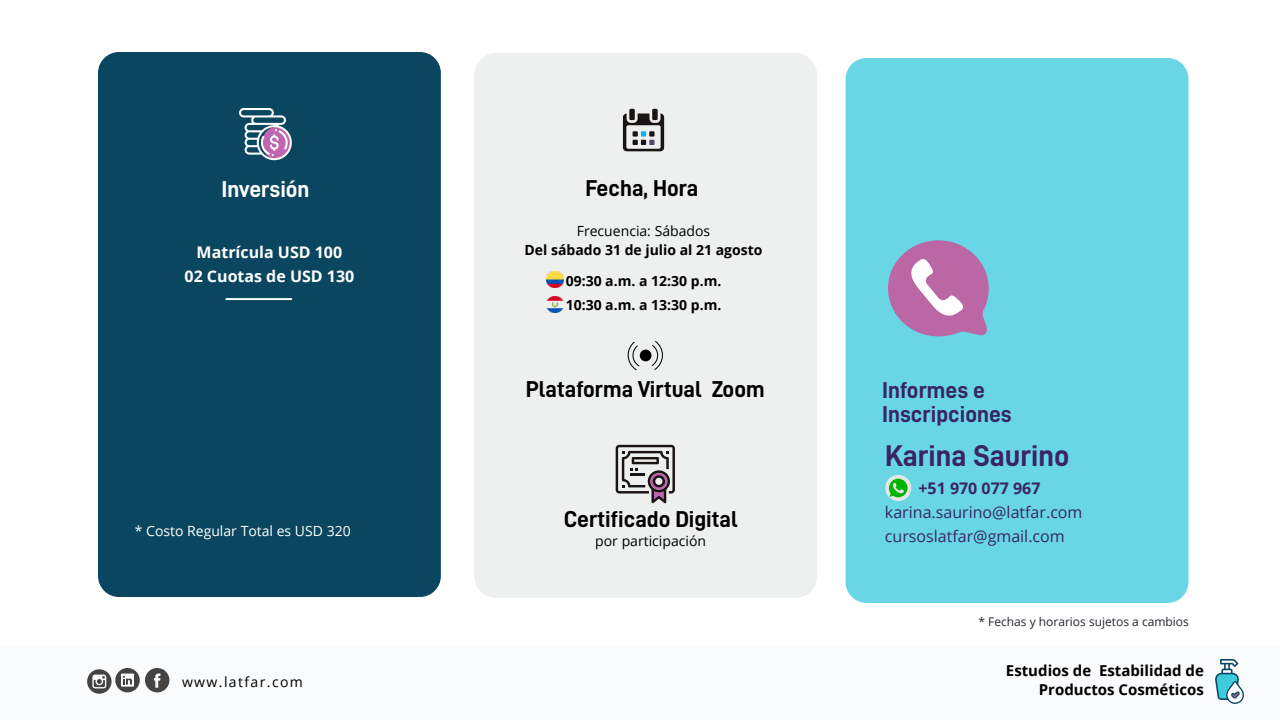
<style>
.page{position:relative;width:1280px;height:720px;background:#fff}
.page>*{position:absolute;margin:0;border:0;box-sizing:border-box;transform-origin:0 0}
.t1{font:30px "D DIN Bold";color:#3a2562}
.t2{font:23px "D DIN Bold";color:#000}
.t3{font:23px/24px "D DIN Bold";color:#392561}
.t4{font:23px "D DIN Bold";color:#fff}
.t5{font:16px/24px "Open Sans";color:#3a2562}
.t6{font:700 16px/24px "Open Sans";color:#fff;text-align:center}
.t7{font:700 16px "Open Sans";color:#3a2562}
.t8{font:700 15px/19px "Open Sans";color:#000;text-align:right}
.t9{font:700 14px/24px "Open Sans";color:#000}
.t10{font:14px "Open Sans";color:#000}
.t11{font:14px "Open Sans";color:#fff}
.t12{font:14px "Open Sans";letter-spacing:.1em;color:#000}
.t13{font:12px "Open Sans";color:#252730}
</style>
<div class="page">
<div style="left:0;top:645px;width:1280px;height:75px;background:#fafbfc"></div>
<svg style="left:87px;top:668px;width:82px;height:26px"></svg>
<svg style="left:1215px;top:659px;width:29px;height:45px"></svg>
<div style="left:474px;top:53px;width:343px;height:545px;background:#eef0f0;border-radius:22px"></div>
<div style="left:98px;top:52px;width:343px;height:545px;background:#0b4660;border-radius:21px"></div>
<div style="left:846px;top:58px;width:342px;height:545px;background:#68d6e5;border-radius:21px"></div>
<svg style="left:239px;top:108px;width:53px;height:52px"></svg>
<svg style="left:888px;top:240px;width:101px;height:97px"></svg>
<svg style="left:616px;top:445px;width:59px;height:58px"></svg>
<div style="left:640px;top:350px;width:12px;height:11px;background:#000;border-radius:50%"></div>
<svg style="left:652px;top:341px;width:11px;height:29px"></svg>
<svg style="left:628px;top:342px;width:11px;height:28px"></svg>
<svg style="left:623px;top:114px;width:41px;height:37px"></svg>
<div style="left:629px;top:109px;width:6px;height:11px;background:#1a1412"></div>
<div style="left:652px;top:109px;width:6px;height:11px;background:#1a1412"></div>
<hr style="left:226px;top:298px;width:65px;height:2px;background:#fff">
<svg style="left:885px;top:475px;width:26px;height:26px"></svg>
<svg style="left:889px;top:479px;width:19px;height:18px"></svg>
<img style="left:546px;top:271px;width:17px;height:17px">
<img style="left:547px;top:296px;width:16px;height:17px">
<h2 class="t4" style="left:221px;top:176px;width:90px">Inversión</h2>
<p class="t6" style="left:185px;top:240px;width:171px">Matrícula USD 100<br>02 Cuotas de USD 130</p>
<p class="t11" style="left:135px;top:521px;width:217px">* Costo Regular Total es USD 320</p>
<h2 class="t2" style="left:585px;top:176px;width:114px">Fecha, Hora</h2>
<p class="t10" style="left:577px;top:221px;width:135px">Frecuencia: Sábados</p>
<p class="t9" style="left:525px;top:237px;width:239px">Del sábado 31 de julio al 21 agosto</p>
<p class="t9" style="left:566px;top:268px;width:157px">09:30 a.m. a 12:30 p.m.<br>10:30 a.m. a 13:30 p.m.</p>
<h2 class="t2" style="left:526px;top:376px;width:240px">Plataforma Virtual Zoom</h2>
<h2 class="t2" style="left:564px;top:507px;width:175px">Certificado Digital</h2>
<p class="t10" style="left:595px;top:532px;width:112px">por participación</p>
<h2 class="t3" style="left:882px;top:377px;width:131px">Informes e<br>Inscripciones</h2>
<h1 class="t1" style="left:885px;top:439px;width:186px">Karina Saurino</h1>
<p class="t7" style="left:918px;top:477px;width:124px">+51 970 077 967</p>
<p class="t5" style="left:885px;top:500px;width:199px">karina.saurino@latfar.com cursoslatfar@gmail.com</p>
<p class="t13" style="left:978px;top:613px;width:212px">* Fechas y horarios sujetos a cambios</p>
<p class="t12" style="left:182px;top:672px;width:122px">www.latfar.com</p>
<p class="t8" style="left:1006px;top:660px;width:200px">Estudios de Estabilidad de<br>Productos Cosméticos</p>
</div>
